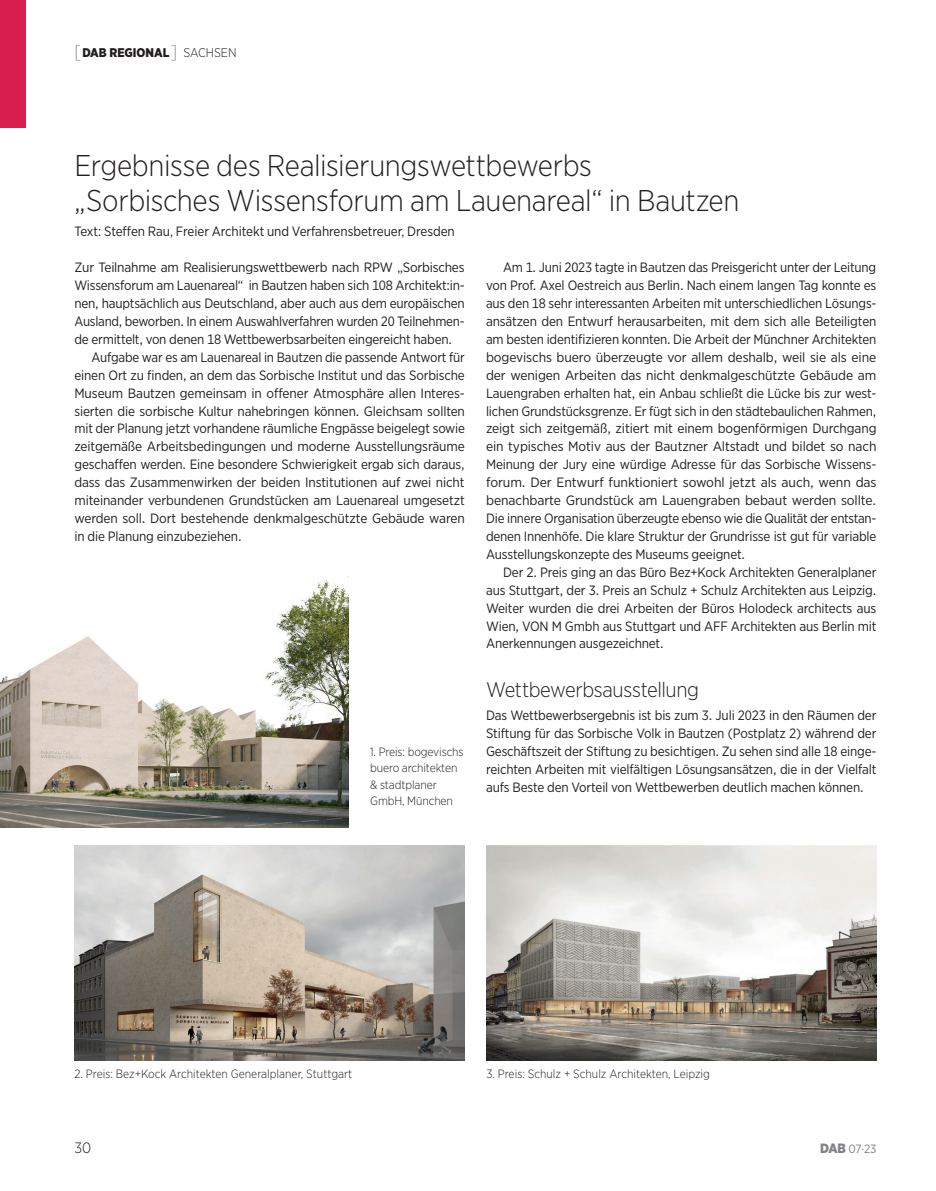
<style>
.page{position:relative;width:936px;height:1191px;background:#fff}
.page>*{position:absolute;margin:0;border:0;box-sizing:border-box;transform-origin:0 0}
.t1{font:300 30px/34.5px "Gotham Narrow";letter-spacing:-.01em;color:#231f20}
.t2{font:300 21px "Gotham Narrow";letter-spacing:-.02em;color:#231f20}
.t3{font:300 15px "Gotham Narrow";color:#231f20}
.t4{font:13.5px/17.9px "Gotham Narrow";letter-spacing:-.01em;color:#231f20;text-align:justify}
.t5{font:900 12.6px "Gotham Narrow";color:#231f20}
.t6{font:300 12px/16.5px "Gotham Narrow";letter-spacing:-.01em;color:#231f20}
.t7{font:12px "Gotham Narrow";color:#808285}
.s1{font-weight:100;font-size:18px}
.s2{font-weight:300}
.s3{font-weight:900;font-size:13.5px}
</style>
<div class="page">
<img style="left:74px;top:845px;width:391px;height:215px">
<img style="left:0;top:576px;width:349px;height:251px">
<img style="left:486px;top:845px;width:390px;height:216px">
<div style="left:0;top:0;width:26px;height:128px;background:#d81e4c"></div>
<p class="t5" style="left:74px;top:44px;width:125px"><span class="s1">[</span>DAB REGIONAL<span class="s1">]</span> <span class="s2">Sachsen</span></p>
<h1 class="t1" style="left:74px;top:148px;width:666px">Ergebnisse des Realisierungswettbewerbs „Sorbisches Wissensforum am Lauenareal“ in Bautzen</h1>
<p class="t4" style="left:74px;top:222px;width:382px">Text: Steffen Rau, Freier Architekt und Verfahrensbetreuer, Dresden</p>
<p class="t4" style="left:74px;top:258px;width:391px">Zur Teilnahme am Realisierungswettbewerb nach RPW „Sorbisches</p>
<p class="t4" style="left:74px;top:276px;width:392px">Wissensforum am Lauenareal“ in Bautzen haben sich 108 Architekt:in-</p>
<p class="t4" style="left:74px;top:294px;width:392px">nen, hauptsächlich aus Deutschland, aber auch aus dem europäischen</p>
<p class="t4" style="left:74px;top:312px;width:392px">Ausland, beworben. In einem Auswahlverfahren wurden 20 Teilnehmen-</p>
<p class="t4" style="left:74px;top:330px;width:379px">de ermittelt, von denen 18 Wettbewerbsarbeiten eingereicht haben.</p>
<p class="t4" style="left:91px;top:348px;width:375px">Aufgabe war es am Lauenareal in Bautzen die passende Antwort für</p>
<p class="t4" style="left:74px;top:366px;width:392px">einen Ort zu finden, an dem das Sorbische Institut und das Sorbische</p>
<p class="t4" style="left:74px;top:384px;width:392px">Museum Bautzen gemeinsam in offener Atmosphäre allen Interes-</p>
<p class="t4" style="left:74px;top:401px;width:392px">sierten die sorbische Kultur nahebringen können. Gleichsam sollten</p>
<p class="t4" style="left:74px;top:419px;width:392px">mit der Planung jetzt vorhandene räumliche Engpässe beigelegt sowie</p>
<p class="t4" style="left:74px;top:437px;width:392px">zeitgemäße Arbeitsbedingungen und moderne Ausstellungsräume</p>
<p class="t4" style="left:74px;top:455px;width:392px">geschaffen werden. Eine besondere Schwierigkeit ergab sich daraus,</p>
<p class="t4" style="left:74px;top:473px;width:391px">dass das Zusammenwirken der beiden Institutionen auf zwei nicht</p>
<p class="t4" style="left:74px;top:491px;width:392px">miteinander verbundenen Grundstücken am Lauenareal umgesetzt</p>
<p class="t4" style="left:74px;top:509px;width:392px">werden soll. Dort bestehende denkmalgeschützte Gebäude waren</p>
<p class="t4" style="left:74px;top:527px;width:169px">in die Planung einzubeziehen.</p>
<p class="t6" style="left:370px;top:743px;width:95px">1. Preis: bogevischs buero architekten &amp; stadtplaner<br>GmbH, München</p>
<p class="t4" style="left:486px;top:258px;width:392px;text-indent:17px">Am 1. Juni 2023 tagte in Bautzen das Preisgericht unter der Leitung von Prof. Axel Oestreich aus Berlin. Nach einem langen Tag konnte es aus den 18 sehr interessanten Arbeiten mit unterschiedlichen Lösungs&shy;ansätzen den Entwurf herausarbeiten, mit dem sich alle Beteiligten am besten identifizieren konnten. Die Arbeit der Münchner Architekten bogevischs buero überzeugte vor allem deshalb, weil sie als eine der wenigen Arbeiten das nicht denkmalgeschützte Gebäude am Lauengraben erhalten hat, ein Anbau schließt die Lücke bis zur west&shy;lichen Grundstücksgrenze. Er fügt sich in den städtebaulichen Rahmen, zeigt sich zeitgemäß, zitiert mit einem bogenförmigen Durchgang ein typisches Motiv aus der Bautzner Altstadt und bildet so nach Meinung der Jury eine würdige Adresse für das Sorbische Wissens&shy;forum. Der Entwurf funktioniert sowohl jetzt als auch, wenn das benachbarte Grundstück am Lauengraben bebaut werden sollte.<br>Die innere Organisation überzeugte ebenso wie die Qualität der entstan&shy;denen Innenhöfe. Die klare Struktur der Grundrisse ist gut für variable Ausstellungskonzepte des Museums geeignet.</p>
<p class="t4" style="left:486px;top:563px;width:392px;text-indent:17px">Der 2. Preis ging an das Büro Bez+Kock Architekten Generalplaner aus Stuttgart, der 3. Preis an Schulz + Schulz Architekten aus Leipzig.<br>Weiter wurden die drei Arbeiten der Büros Holodeck architects aus Wien, VON M Gmbh aus Stuttgart und AFF Architekten aus Berlin mit Anerkennungen ausgezeichnet.</p>
<h2 class="t2" style="left:486px;top:677px;width:214px">Wettbewerbsausstellung</h2>
<p class="t4" style="left:486px;top:706px;width:392px">Das Wettbewerbsergebnis ist bis zum 3. Juli 2023 in den Räumen der Stiftung für das Sorbische Volk in Bautzen (Postplatz 2) während der Geschäftszeit der Stiftung zu besichtigen. Zu sehen sind alle 18 einge&shy;reichten Arbeiten mit vielfältigen Lösungsansätzen, die in der Vielfalt aufs Beste den Vorteil von Wettbewerben deutlich machen können.</p>
<p class="t6" style="left:74px;top:1065px;width:279px">2. Preis: Bez+Kock Architekten Generalplaner, Stuttgart</p>
<p class="t6" style="left:486px;top:1065px;width:225px">3. Preis: Schulz + Schulz Architekten, Leipzig</p>
<p class="t3" style="left:74px;top:1138px;width:18px">30</p>
<p class="t7" style="left:820px;top:1141px;width:58px"><span class="s3">DAB</span> 07·23</p>
</div>
